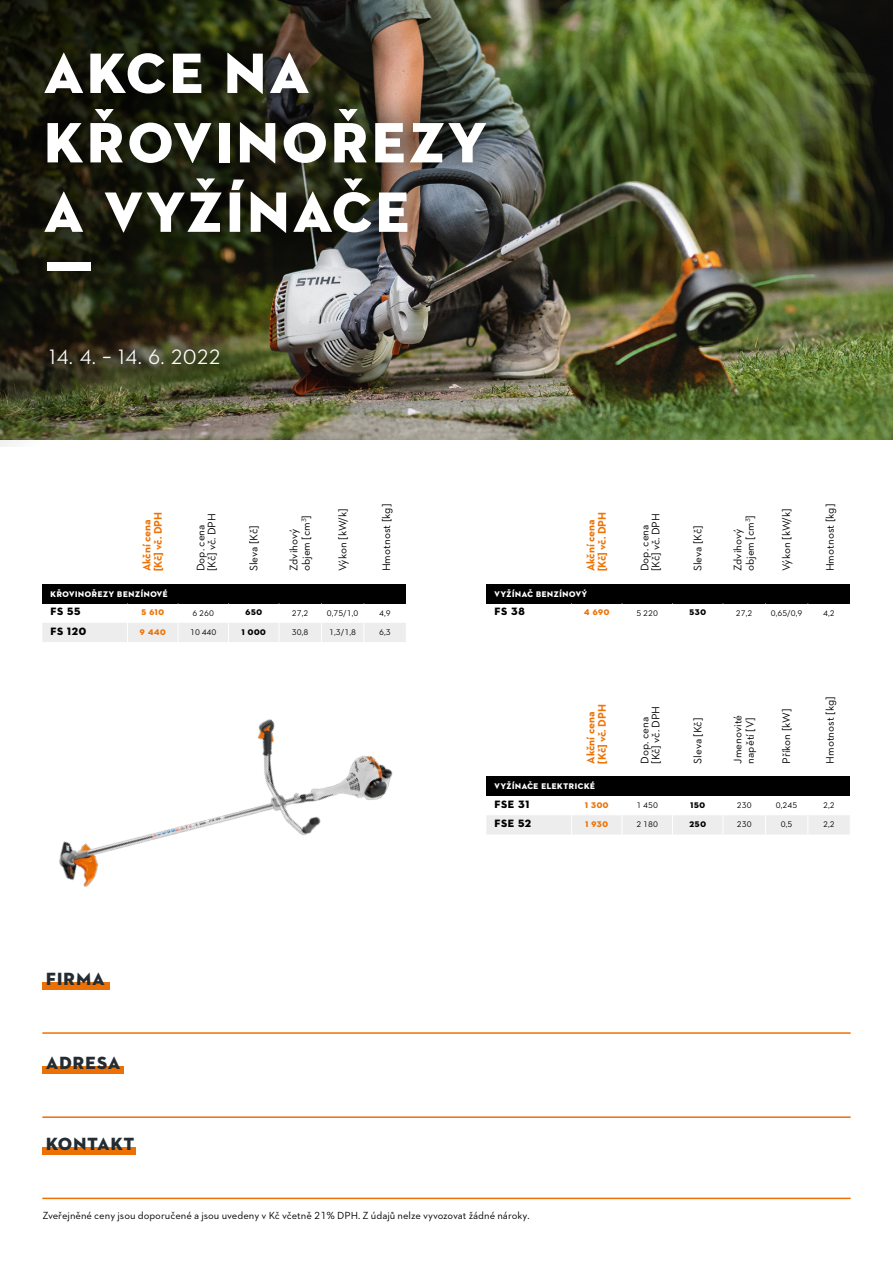
<style>
.page{position:relative;width:893px;height:1263px;background:#fff}
.page>*{position:absolute;margin:0;border:0;box-sizing:border-box;transform-origin:0 0}
.t1{font:57.9px/69.4px "STIHL Contraface Display Titling";color:#fff}
.t2{font:500 21px "STIHL Contraface Display";letter-spacing:-.01em;color:#fff}
.t3{font:18px "STIHL Contraface Display Titling";color:#232c33}
.t4{font:11.1px/11.1px "STIHL Contraface Text";color:#000}
.t5{font:700 11.1px/11.1px "STIHL Contraface Text";color:#ee7203}
.t6{font:10.8px "STIHL Contraface Display Titling";color:#000}
.t7{font:10.5px "STIHL Contraface Text";color:#000}
.t8{font:8.4px "STIHL Contraface Text";color:#000}
.t9{font:8.4px "STIHL Contraface Display Titling";color:#fff}
.t10{font:8.4px "STIHL Contraface Display Titling";color:#ee7203}
.t11{font:8.4px "STIHL Contraface Display Titling";color:#000}
</style>
<div class="page">
<img style="left:540px;top:0;width:353px;height:439px">
<img style="left:0;top:0;width:540px;height:446px">
<div style="left:12px;top:310px;width:246px;height:93px;background:#000;opacity:.45"></div>
<div style="left:7px;top:14px;width:517px;height:297px;background:#000;opacity:.45"></div>
<hr style="left:42px;top:1032px;width:809px;height:2px;background:#ed7004">
<hr style="left:42px;top:1116px;width:809px;height:2px;background:#ed7004">
<hr style="left:42px;top:1197px;width:809px;height:2px;background:#ed7004">
<div style="left:42px;top:1066px;width:82px;height:7px;background:#ed7004"></div>
<div style="left:42px;top:1147px;width:94px;height:7px;background:#ed7004"></div>
<div style="left:486px;top:776px;width:364px;height:20px;background:#000"></div>
<div style="left:486px;top:815px;width:364px;height:19px;background:#ededed"></div>
<div style="left:42px;top:584px;width:364px;height:19px;background:#000"></div>
<svg style="left:42px;top:603px;width:364px;height:1px"></svg>
<div style="left:486px;top:584px;width:364px;height:19px;background:#000"></div>
<img style="left:42px;top:623px;width:404px;height:411px">
<h1 class="t1" style="left:42px;top:39px;width:447px">AKCE NA<br>KŘOVINOŘEZY<br>A VYŽÍNAČE<br>Ƒ</h1>
<h2 class="t2" style="left:49px;top:345px;width:173px">14. 4. – 14. 6. 2022</h2>
<p class="t5" style="left:141px;top:571px;width:61px;rotate:-90deg">Akční cena [Kč] vč. DPH</p>
<p class="t4" style="left:195px;top:571px;width:60px;rotate:-90deg">Dop. cena [Kč] vč. DPH</p>
<p class="t4" style="left:248px;top:571px;width:47px;rotate:-90deg">Sleva [Kč]</p>
<p class="t4" style="left:287px;top:571px;width:58px;line-height:12.5px;rotate:-90deg">Zdvihový objem [cm<sup>3</sup>]</p>
<p class="t4" style="left:337px;top:571px;width:65px;rotate:-90deg">Výkon [kW/k]</p>
<p class="t4" style="left:380px;top:571px;width:69px;rotate:-90deg">Hmotnost [kg]</p>
<p class="t9" style="left:50px;top:589px;width:119px">KŘOVINOŘEZY BENZÍNOVÉ</p>
<p class="t6" style="left:50px;top:605px;width:32px">FS 55</p>
<p class="t10" style="left:141px;top:607px;width:25px">5 610</p>
<p class="t8" style="left:193px;top:608px;width:23px">6 260</p>
<p class="t11" style="left:245px;top:607px;width:19px">650</p>
<p class="t8" style="left:292px;top:608px;width:18px">27,2</p>
<p class="t8" style="left:327px;top:608px;width:33px">0,75/1,0</p>
<p class="t8" style="left:379px;top:608px;width:13px">4,9</p>
<p class="t6" style="left:50px;top:624px;width:38px">FS 120</p>
<p class="t10" style="left:140px;top:627px;width:28px">9 440</p>
<p class="t8" style="left:190px;top:627px;width:28px">10 440</p>
<p class="t11" style="left:241px;top:627px;width:26px">1 000</p>
<p class="t8" style="left:292px;top:627px;width:18px">30,8</p>
<p class="t8" style="left:329px;top:627px;width:28px">1,3/1,8</p>
<p class="t8" style="left:379px;top:627px;width:13px">6,3</p>
<h3 class="t3" style="left:45px;top:967px;width:61px">FIRMA</h3>
<h3 class="t3" style="left:45px;top:1051px;width:77px">ADRESA</h3>
<h3 class="t3" style="left:45px;top:1132px;width:91px">KONTAKT</h3>
<p class="t5" style="left:585px;top:571px;width:61px;rotate:-90deg">Akční cena [Kč] vč. DPH</p>
<p class="t4" style="left:639px;top:571px;width:60px;rotate:-90deg">Dop. cena [Kč] vč. DPH</p>
<p class="t4" style="left:692px;top:571px;width:47px;rotate:-90deg">Sleva [Kč]</p>
<p class="t4" style="left:731px;top:571px;width:58px;line-height:12.5px;rotate:-90deg">Zdvihový objem [cm<sup>3</sup>]</p>
<p class="t4" style="left:781px;top:571px;width:65px;rotate:-90deg">Výkon [kW/k]</p>
<p class="t4" style="left:824px;top:571px;width:69px;rotate:-90deg">Hmotnost [kg]</p>
<p class="t9" style="left:494px;top:589px;width:95px">VYŽÍNAČ BENZÍNOVÝ</p>
<p class="t6" style="left:494px;top:605px;width:32px">FS 38</p>
<p class="t10" style="left:584px;top:607px;width:27px">4 690</p>
<p class="t8" style="left:637px;top:608px;width:23px">5 220</p>
<p class="t11" style="left:689px;top:607px;width:19px">530</p>
<p class="t8" style="left:736px;top:608px;width:18px">27,2</p>
<p class="t8" style="left:771px;top:608px;width:33px">0,65/0,9</p>
<p class="t8" style="left:823px;top:608px;width:13px">4,2</p>
<p class="t5" style="left:585px;top:764px;width:61px;rotate:-90deg">Akční cena [Kč] vč. DPH</p>
<p class="t4" style="left:639px;top:764px;width:60px;rotate:-90deg">Dop. cena [Kč] vč. DPH</p>
<p class="t4" style="left:692px;top:764px;width:47px;rotate:-90deg">Sleva [Kč]</p>
<p class="t4" style="left:731px;top:764px;width:50px;line-height:12.5px;rotate:-90deg">Jmenovité napětí [V]</p>
<p class="t4" style="left:781px;top:764px;width:57px;rotate:-90deg">Příkon [kW]</p>
<p class="t4" style="left:824px;top:764px;width:69px;rotate:-90deg">Hmotnost [kg]</p>
<p class="t9" style="left:494px;top:781px;width:102px">VYŽÍNAČE ELEKTRICKÉ</p>
<p class="t6" style="left:494px;top:797px;width:37px">FSE 31</p>
<p class="t10" style="left:585px;top:800px;width:26px">1 300</p>
<p class="t8" style="left:637px;top:800px;width:23px">1 450</p>
<p class="t11" style="left:690px;top:800px;width:17px">150</p>
<p class="t8" style="left:737px;top:800px;width:16px">230</p>
<p class="t8" style="left:776px;top:800px;width:23px">0,245</p>
<p class="t8" style="left:823px;top:800px;width:13px">2,2</p>
<p class="t6" style="left:494px;top:817px;width:39px">FSE 52</p>
<p class="t10" style="left:585px;top:819px;width:25px">1 930</p>
<p class="t8" style="left:637px;top:819px;width:23px">2 180</p>
<p class="t11" style="left:689px;top:819px;width:19px">250</p>
<p class="t8" style="left:737px;top:819px;width:16px">230</p>
<p class="t8" style="left:781px;top:819px;width:13px">0,5</p>
<p class="t8" style="left:823px;top:819px;width:13px">2,2</p>
<p class="t7" style="left:42px;top:1209px;width:489px">Zveřejněné ceny jsou doporučené a jsou uvedeny v Kč včetně 21% DPH. Z údajů nelze vyvozovat žádné nároky.</p>
</div>
